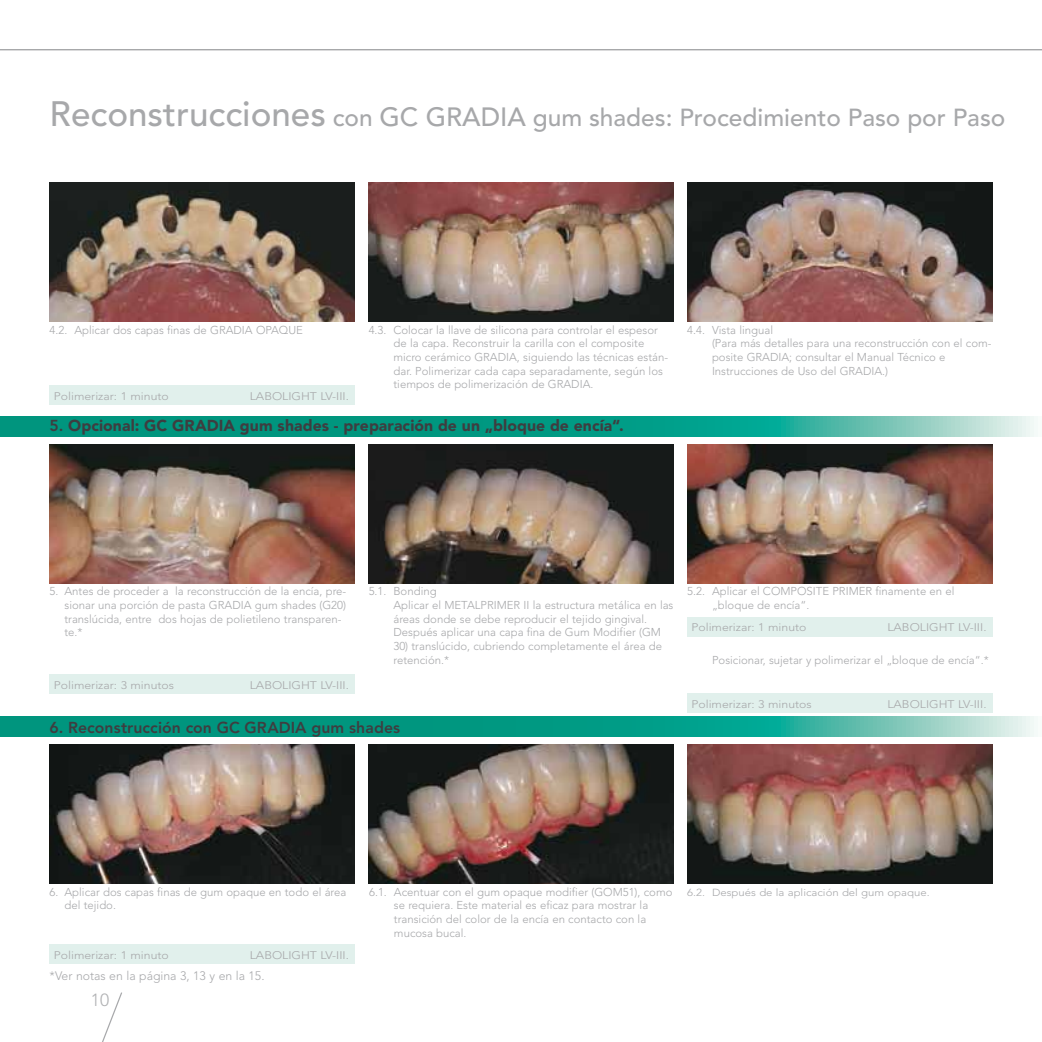
<style>
.page{position:relative;width:1042px;height:1042px;background:#fff}
.page>*{position:absolute;margin:0;border:0;box-sizing:border-box;transform-origin:0 0}
.t1{font:500 24.5px "Avenir LT Std";color:#a7a8aa}
.t2{font:300 17.5px "Avenir";color:#b0b1b3}
.t3{font:900 15.75px "Avenir LT Std";letter-spacing:.005em;color:#3e3d40}
.t4{font:800 15.75px "Avenir LT Std";letter-spacing:.005em;color:#3e3d40}
.t5{font:300 12.25px "Avenir LT Std";color:#a7a8aa}
.t6{font:300 11.38px/13.7px "Avenir LT Std";color:#a7a8aa}
.t7{font:300 11.03px "Avenir LT Std";color:#a7a8aa;scale:1.11 1}
.t8{font:300 10.15px "Avenir LT Std";color:#a7a8aa;scale:1.11 1}
.s1{font-size:35px}
.s2{font-size:26.25px}
.s3{font-weight:800}
</style>
<div class="page">
<svg style="left:102px;top:992px;width:20px;height:50px"></svg>
<hr style="left:0;top:49px;width:1042px;height:1px;background:#a7a8aa">
<img style="left:687px;top:182px;width:305px;height:139px">
<img style="left:50px;top:444px;width:305px;height:139px">
<img style="left:369px;top:444px;width:305px;height:139px">
<img style="left:687px;top:444px;width:305px;height:139px">
<img style="left:50px;top:744px;width:305px;height:139px">
<img style="left:369px;top:744px;width:305px;height:139px">
<img style="left:687px;top:744px;width:305px;height:139px">
<img style="left:50px;top:182px;width:305px;height:139px">
<img style="left:369px;top:182px;width:305px;height:139px">
<svg style="left:0;top:417px;width:1038px;height:20px;background:#21a692"></svg>
<svg style="left:0;top:717px;width:1038px;height:20px;background:#21a692"></svg>
<div style="left:50px;top:385px;width:305px;height:20px;background:#e1f0ec"></div>
<div style="left:50px;top:674px;width:305px;height:20px;background:#e1f0ec"></div>
<div style="left:50px;top:944px;width:305px;height:20px;background:#e1f0ec"></div>
<div style="left:687px;top:693px;width:305px;height:20px;background:#e1f0ec"></div>
<div style="left:687px;top:617px;width:305px;height:20px;background:#e1f0ec"></div>
<h1 class="t1" style="left:50px;top:103px;width:957px"><span class="s1">Reconstrucciones</span> con <span class="s2">GC GRADIA</span> gum shades: Procedimiento Paso por Paso</h1>
<p class="t6" style="left:50px;top:323px;width:255px">4.2. Aplicar dos capas finas de GRADIA OPAQUE</p>
<p class="t6" style="left:393px;top:323px;width:276px;text-indent:-25px">4.3. Colocar la llave de silicona para controlar el espesor de la capa. Reconstruir la carilla con el composite micro cerámico GRADIA, siguiendo las técnicas están&shy;dar. Polimerizar cada capa separadamente, según los tiempos de polimerización de GRADIA.</p>
<p class="t7" style="left:54px;top:389px;width:105px">Polimerizar: 1 minuto</p>
<p class="t7" style="left:250px;top:389px;width:91px">LABOLIGHT LV-III.</p>
<h3 class="t3" style="left:50px;top:416px;width:576px"><span class="s3">5.</span> Opcional: GC GRADIA gum shades - preparación de un „bloque de encía“.</h3>
<p class="t6" style="left:712px;top:323px;width:281px;text-indent:-25px">4.4. Vista lingual<br>(Para más detalles para una reconstrucción con el com&shy;posite GRADIA; consultar el Manual Técnico e Instrucciones de Uso del GRADIA.)</p>
<p class="t6" style="left:64px;top:584px;width:283px;text-indent:-15px">5. Antes de proceder a la reconstrucción de la encía, pre&shy;sionar una porción de pasta GRADIA gum shades (G20) translúcida, entre dos hojas de polietileno transparen&shy;te.*</p>
<p class="t7" style="left:54px;top:679px;width:110px">Polimerizar: 3 minutos</p>
<p class="t7" style="left:250px;top:679px;width:91px">LABOLIGHT LV-III.</p>
<p class="t6" style="left:393px;top:584px;width:281px;text-indent:-25px">5.1. Bonding<br>Aplicar el METALPRIMER II la estructura metálica en las áreas donde se debe reproducir el tejido gingival.<br>Después aplicar una capa fina de Gum Modifier (GM</p>
<p class="t6" style="left:393px;top:639px;width:270px">30) translúcido, cubriendo completamente el área de retención.*</p>
<h3 class="t4" style="left:50px;top:718px;width:352px">6. Reconstrucción con GC GRADIA gum shades</h3>
<p class="t6" style="left:712px;top:584px;width:244px;text-indent:-25px">5.2. Aplicar el COMPOSITE PRIMER finamente en el „bloque de encía“.</p>
<p class="t7" style="left:691px;top:621px;width:105px">Polimerizar: 1 minuto</p>
<p class="t7" style="left:887px;top:621px;width:91px">LABOLIGHT LV-III.</p>
<p class="t6" style="left:712px;top:653px;width:278px">Posicionar, sujetar y polimerizar el „bloque de encía“.*</p>
<p class="t7" style="left:691px;top:697px;width:110px">Polimerizar: 3 minutos</p>
<p class="t7" style="left:887px;top:697px;width:91px">LABOLIGHT LV-III.</p>
<p class="t6" style="left:64px;top:885px;width:283px;text-indent:-15px">6. Aplicar dos capas finas de gum opaque en todo el área del tejido.</p>
<p class="t7" style="left:54px;top:949px;width:105px">Polimerizar: 1 minuto</p>
<p class="t7" style="left:250px;top:949px;width:91px">LABOLIGHT LV-III.</p>
<p class="t5" style="left:50px;top:969px;width:216px">*Ver notas en la página 3, 13 y en la 15.</p>
<h2 class="t2" style="left:91px;top:989px;width:20px">10</h2>
<p class="t6" style="left:394px;top:885px;width:280px;text-indent:-25px">6.1. Acentuar con el gum opaque modifier (GOM51), como se requiera. Este material es eficaz para mostrar la transición del color de la encía en contacto con la mucosa bucal.</p>
<p class="t8" style="left:687px;top:886px;width:220px">6.2. Después de la aplicación del gum opaque.</p>
</div>
